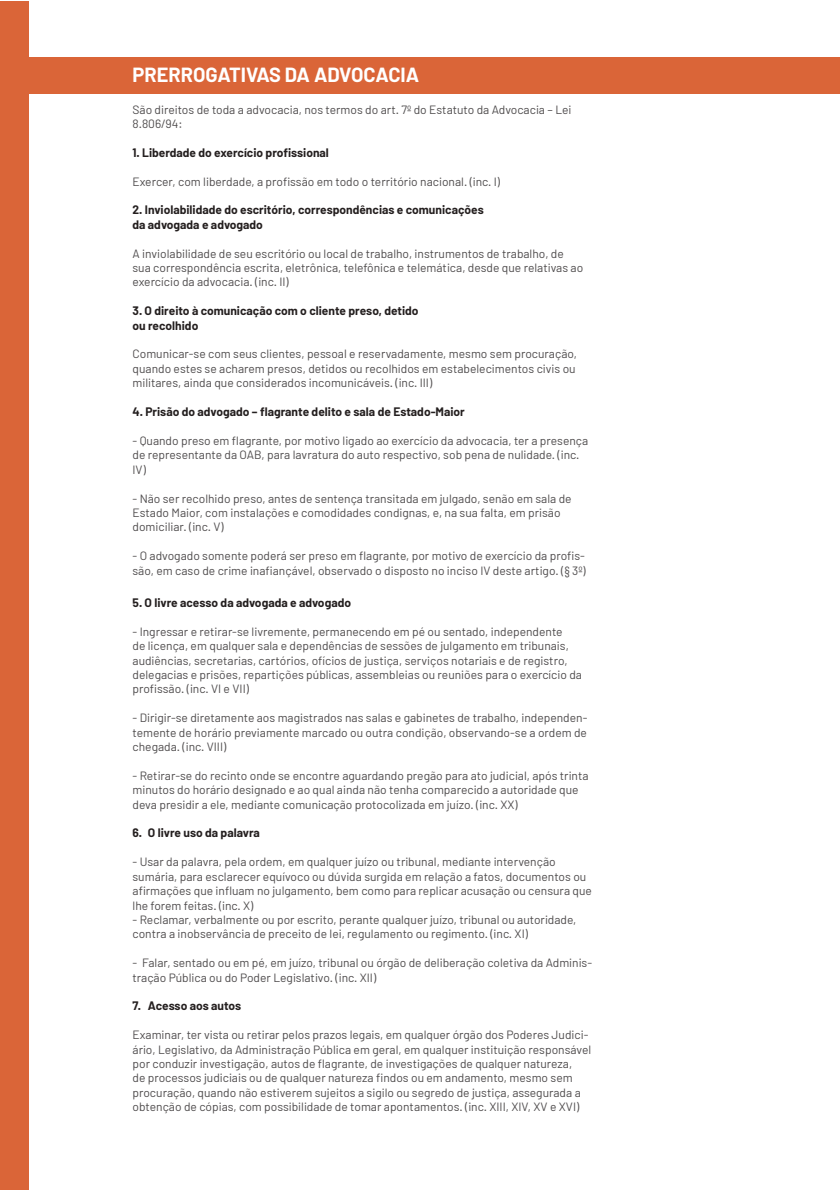
<style>
.page{position:relative;width:840px;height:1191px;background:#fff}
.page>*{position:absolute;margin:0;border:0;box-sizing:border-box;transform-origin:0 0}
.t1{font:700 20px "Barlow";color:#fff}
.t2{font:12px/14.4px "Barlow";color:#4e4b4c}
.t3{font:700 12px/14.4px "Barlow";color:#241f1f}
</style>
<div class="page">
<div style="left:0;top:1px;width:28px;height:1189px;background:#da6538"></div>
<div style="left:0;top:58px;width:839px;height:36px;background:#da6538"></div>
<h1 class="t1" style="left:132px;top:63px;width:288px">PRERROGATIVAS DA ADVOCACIA</h1>
<p class="t2" style="left:132px;top:102px;width:440px">São direitos de toda a advocacia, nos termos do art. 7º do Estatuto da Advocacia – Lei<br>8.806/94:</p>
<p class="t3" style="left:132px;top:145px;width:198px">1. Liberdade do exercício profissional</p>
<p class="t2" style="left:132px;top:174px;width:369px">Exercer, com liberdade, a profissão em todo o território nacional. (inc. I)</p>
<p class="t3" style="left:132px;top:203px;width:352px">2. Inviolabilidade do escritório, correspondências e comunicações da advogada e advogado</p>
<p class="t2" style="left:132px;top:246px;width:452px">A inviolabilidade de seu escritório ou local de trabalho, instrumentos de trabalho, de sua correspondência escrita, eletrônica, telefônica e telemática, desde que relativas ao exercício da advocacia. (inc. II)</p>
<p class="t3" style="left:132px;top:304px;width:287px">3. O direito à comunicação com o cliente preso, detido ou recolhido</p>
<p class="t2" style="left:132px;top:347px;width:446px;text-align:justify">Comunicar-se com seus clientes, pessoal e reservadamente, mesmo sem procuração, quando estes se acharem presos, detidos ou recolhidos em estabelecimentos civis ou militares, ainda que considerados incomunicáveis. (inc. III)</p>
<p class="t3" style="left:132px;top:404px;width:334px">4. Prisão do advogado – flagrante delito e sala de Estado-Maior</p>
<p class="t2" style="left:132px;top:433px;width:457px">- Quando preso em flagrante, por motivo ligado ao exercício da advocacia, ter a presença de representante da OAB, para lavratura do auto respectivo, sob pena de nulidade. (inc.<br>IV)</p>
<p class="t2" style="left:132px;top:491px;width:440px">- Não ser recolhido preso, antes de sentença transitada em julgado, senão em sala de<br>Estado Maior, com instalações e comodidades condignas, e, na sua falta, em prisão domiciliar. (inc. V)</p>
<p class="t2" style="left:132px;top:548px;width:454px">- O advogado somente poderá ser preso em flagrante, por motivo de exercício da profis&shy;são, em caso de crime inafiançável, observado o disposto no inciso IV deste artigo. (§ 3º)</p>
<p class="t3" style="left:132px;top:595px;width:220px">5. O livre acesso da advogada e advogado</p>
<p class="t2" style="left:132px;top:624px;width:451px">- Ingressar e retirar-se livremente, permanecendo em pé ou sentado, independente<br>de licença, em qualquer sala e dependências de sessões de julgamento em tribunais, audiências, secretarias, cartórios, ofícios de justiça, serviços notariais e de registro, delegacias e prisões, repartições públicas, assembleias ou reuniões para o exercício da profissão. (inc. VI e VII)</p>
<p class="t2" style="left:132px;top:710px;width:456px;text-align:justify">- Dirigir-se diretamente aos magistrados nas salas e gabinetes de trabalho, independen&shy;temente de horário previamente marcado ou outra condição, observando-se a ordem de chegada. (inc. VIII)</p>
<p class="t2" style="left:132px;top:768px;width:457px">- Retirar-se do recinto onde se encontre aguardando pregão para ato judicial, após trinta minutos do horário designado e ao qual ainda não tenha comparecido a autoridade que deva presidir a ele, mediante comunicação protocolizada em juízo. (inc. XX)</p>
<p class="t3" style="left:132px;top:826px;width:129px">6. O livre uso da palavra</p>
<p class="t2" style="left:132px;top:854px;width:460px">- Usar da palavra, pela ordem, em qualquer juízo ou tribunal, mediante intervenção sumária, para esclarecer equívoco ou dúvida surgida em relação a fatos, documentos ou afirmações que influam no julgamento, bem como para replicar acusação ou censura que lhe forem feitas. (inc. X)</p>
<p class="t2" style="left:132px;top:912px;width:445px">- Reclamar, verbalmente ou por escrito, perante qualquer juízo, tribunal ou autoridade, contra a inobservância de preceito de lei, regulamento ou regimento. (inc. XI)</p>
<p class="t2" style="left:132px;top:955px;width:461px">- Falar, sentado ou em pé, em juízo, tribunal ou órgão de deliberação coletiva da Adminis&shy;tração Pública ou do Poder Legislativo. (inc. XII)</p>
<p class="t3" style="left:132px;top:998px;width:110px">7. Acesso aos autos</p>
<p class="t2" style="left:132px;top:1027px;width:460px">Examinar, ter vista ou retirar pelos prazos legais, em qualquer órgão dos Poderes Judici&shy;ário, Legislativo, da Administração Pública em geral, em qualquer instituição responsável por conduzir investigação, autos de flagrante, de investigações de qualquer natureza,<br>de processos judiciais ou de qualquer natureza findos ou em andamento, mesmo sem procuração, quando não estiverem sujeitos a sigilo ou segredo de justiça, assegurada a obtenção de cópias, com possibilidade de tomar apontamentos. (inc. XIII, XIV, XV e XVI)</p>
</div>
